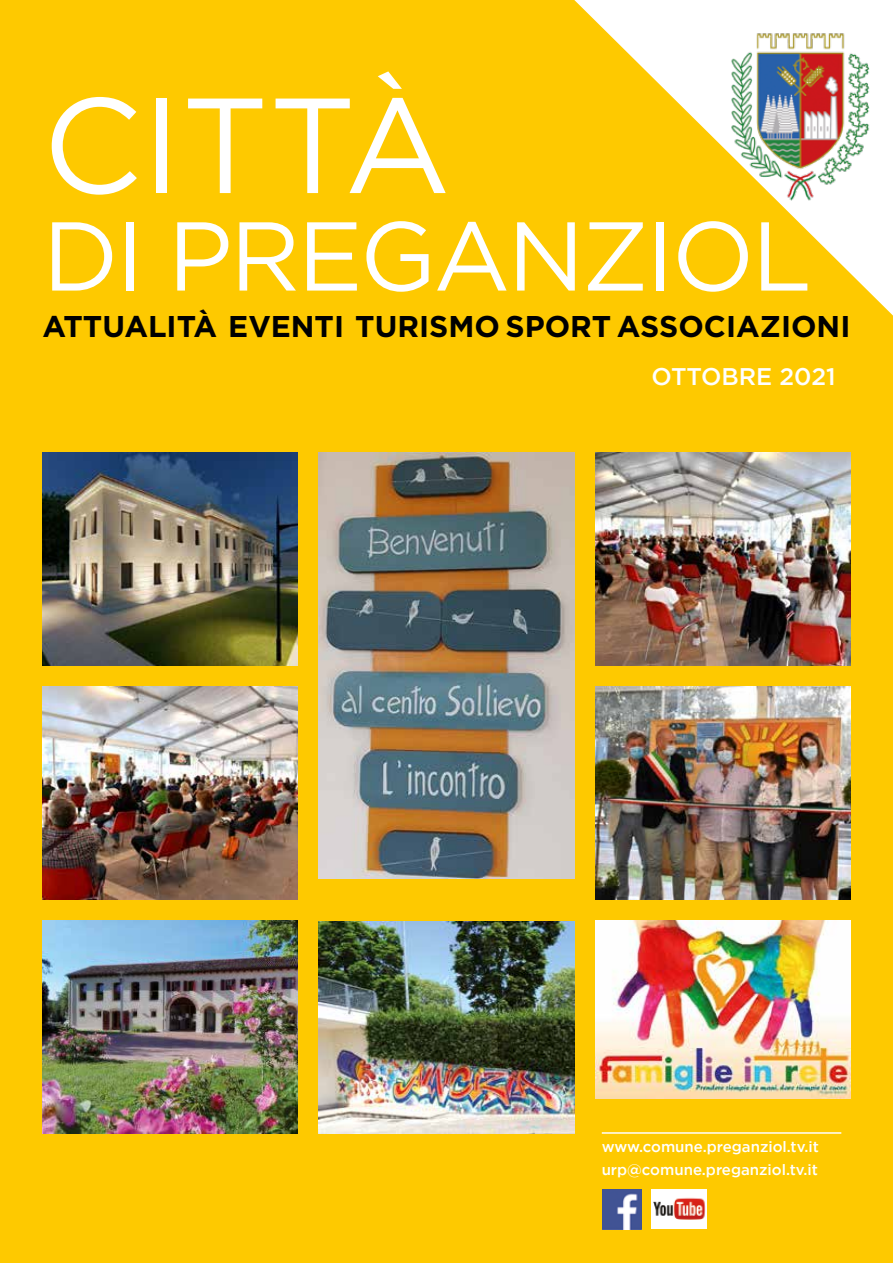
<style>
.page{position:relative;width:893px;height:1263px;background:#fec900}
.page>*{position:absolute;margin:0;border:0;box-sizing:border-box;transform-origin:0 0}
.t1{font:135px "Gotham";color:#fff}
.t2{font:97.5px "Gotham";letter-spacing:-.03em;color:#fff}
.t3{font:700 30px "Gotham";color:#000}
.t4{font:500 24px "Gotham";color:#fff}
.t5{font:500 15px/22.5px "Gotham";color:#fff}
</style>
<div class="page">
<hr style="left:602px;top:1132px;width:239px;height:2px;background:#fff">
<img style="left:602px;top:1190px;width:40px;height:39px">
<div style="left:651px;top:1190px;width:56px;height:39px;background:#fff"></div>
<img style="left:654px;top:1197px;width:52px;height:23px">
<img style="left:716px;top:28px;width:164px;height:175px">
<img style="left:595px;top:687px;width:255px;height:212px">
<img style="left:43px;top:687px;width:255px;height:212px">
<img style="left:43px;top:453px;width:255px;height:212px">
<img style="left:595px;top:921px;width:255px;height:177px">
<img style="left:319px;top:453px;width:255px;height:425px">
<img style="left:595px;top:453px;width:255px;height:212px">
<img style="left:43px;top:921px;width:255px;height:212px">
<img style="left:319px;top:921px;width:255px;height:213px">
<h1 class="t1" style="left:43px;top:59px;width:410px">CITTÀ</h1>
<h2 class="t2" style="left:43px;top:194px;width:771px">DI PREGANZIOL</h2>
<h3 class="t3" style="left:43px;top:307px;width:809px">ATTUALITÀ EVENTI TURISMO SPORT ASSOCIAZIONI</h3>
<h3 class="t4" style="left:651px;top:361px;width:186px">OTTOBRE 2021</h3>
<p class="t5" style="left:602px;top:1135px;width:219px">www.comune.preganziol.tv.it urp@comune.preganziol.tv.it</p>
</div>
